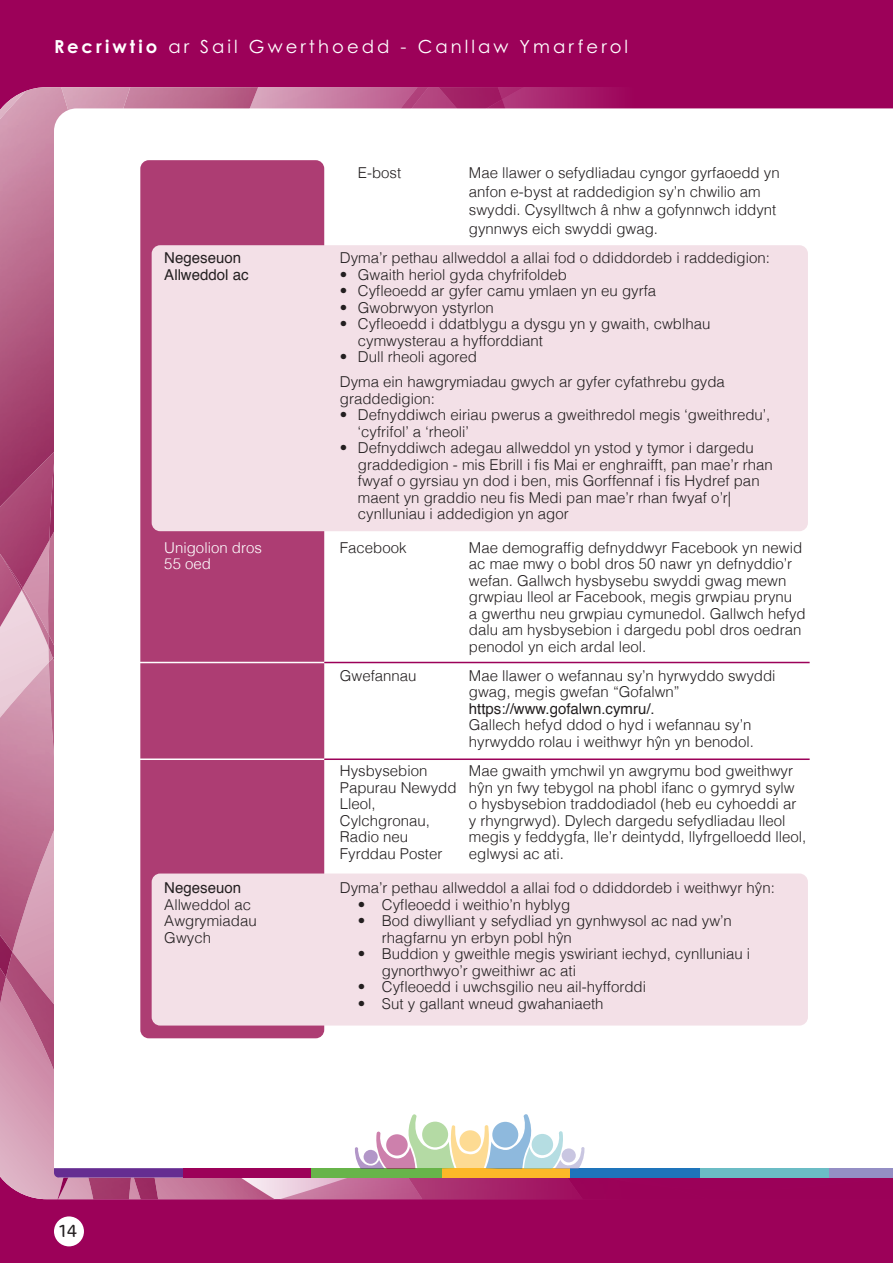
<style>
.page{position:relative;width:893px;height:1263px;background:#9c0159}
.page>*{position:absolute;margin:0;border:0;box-sizing:border-box;transform-origin:0 0}
.t1{font:18px "Century Gothic Pro";letter-spacing:.17em;color:#fff}
.t2{font:300 18px "Cocon Pro";color:#231f20}
.t3{font:300 15px/16.5px "Helvetica";color:#231f20}
.t4{font:15px "Helvetica";color:#231f20}
.t5{font:300 15px "Helvetica";color:#fff}
.s1{font-weight:700}
</style>
<div class="page">
<img style="left:325px;top:87px;width:103px;height:21px">
<img style="left:502px;top:87px;width:22px;height:12px">
<img style="left:0;top:520px;width:49px;height:20px">
<img style="left:0;top:536px;width:22px;height:4px">
<img style="left:95px;top:87px;width:163px;height:21px">
<img style="left:0;top:87px;width:95px;height:433px">
<img style="left:502px;top:99px;width:29px;height:9px">
<img style="left:438px;top:87px;width:64px;height:21px">
<img style="left:668px;top:1177px;width:225px;height:1px">
<div style="left:54px;top:108px;width:839px;height:1060px;background:#fff"></div>
<div style="left:54px;top:1216px;width:30px;height:30px;background:#fff;border-radius:50%"></div>
<div style="left:570px;top:1168px;width:130px;height:9px;background:#1e74bb"></div>
<div style="left:700px;top:1168px;width:129px;height:9px;background:#6bbcc5"></div>
<div style="left:829px;top:1168px;width:64px;height:9px;background:#948ec4"></div>
<svg style="left:0;top:540px;width:586px;height:659px;background:#f0e2e8"></svg>
<div style="left:140px;top:160px;width:184px;height:878px;background:#ad3d73;border-radius:9px"></div>
<div style="left:152px;top:245px;width:656px;height:286px;background:#f3e0e7;border-radius:9px"></div>
<div style="left:152px;top:873px;width:656px;height:152px;background:#f3e0e7;border-radius:9px"></div>
<hr style="left:121px;top:662px;width:209px;height:1px;background:#fff">
<hr style="left:324px;top:662px;width:486px;height:1px;background:#9c0159">
<hr style="left:121px;top:758px;width:209px;height:2px;background:#fff">
<hr style="left:324px;top:758px;width:486px;height:2px;background:#9c0159">
<p class="t1" style="left:54px;top:36px;width:576px"><span class="s1">Recriwtio</span> ar Sail Gwerthoedd - Canllaw Ymarferol</p>
<p class="t3" style="left:358px;top:164px;width:45px">E-bost</p>
<p class="t3" style="left:469px;top:163px;width:312px;line-height:18.5px">Mae llawer o sefydliadau cyngor gyrfaoedd yn anfon e-byst at raddedigion sy’n chwilio am swyddi. Cysylltwch â nhw a gofynnwch iddynt gynnwys eich swyddi gwag.</p>
<p class="t4" style="left:164px;top:246px;width:78px">Negeseuon</p>
<p class="t3" style="left:340px;top:248px;width:432px">Dyma’r pethau allweddol a allai fod o ddiddordeb i raddedigion:</p>
<p class="t4" style="left:164px;top:263px;width:86px">Allweddol ac</p>
<p class="t3" style="left:340px;top:265px;width:229px">• Gwaith heriol gyda chyfrifoldeb</p>
<p class="t3" style="left:340px;top:281px;width:318px">• Cyfleoedd ar gyfer camu ymlaen yn eu gyrfa</p>
<p class="t3" style="left:340px;top:298px;width:155px">• Gwobrwyon ystyrlon</p>
<p class="t3" style="left:358px;top:314px;width:354px;text-indent:-18px">• Cyfleoedd i ddatblygu a dysgu yn y gwaith, cwblhau cymwysterau a hyfforddiant</p>
<p class="t3" style="left:340px;top:343px;width:387px;line-height:25px">• Dull rheoli agored<br>Dyma ein hawgrymiadau gwych ar gyfer cyfathrebu gyda</p>
<p class="t3" style="left:340px;top:389px;width:97px">graddedigion:</p>
<p class="t3" style="left:358px;top:405px;width:414px;text-indent:-18px">• Defnyddiwch eiriau pwerus a gweithredol megis ‘gweithredu’, ‘cyfrifol’ a ‘rheoli’</p>
<p class="t3" style="left:358px;top:438px;width:417px;text-indent:-18px">• Defnyddiwch adegau allweddol yn ystod y tymor i dargedu graddedigion - mis Ebrill i fis Mai er enghraifft, pan mae’r rhan fwyaf o gyrsiau yn dod i ben, mis Gorffennaf i fis Hydref pan maent yn graddio neu fis Medi pan mae’r rhan fwyaf o’r| cynlluniau i addedigion yn agor</p>
<p class="t5" style="left:164px;top:534px;width:99px">Unigolion dros</p>
<p class="t3" style="left:340px;top:538px;width:68px">Facebook</p>
<p class="t3" style="left:469px;top:538px;width:335px">Mae demograffig defnyddwyr Facebook yn newid</p>
<p class="t5" style="left:164px;top:551px;width:48px">55 oed</p>
<p class="t3" style="left:469px;top:554px;width:338px">ac mae mwy o bobl dros 50 nawr yn defnyddio’r wefan. Gallwch hysbysebu swyddi gwag mewn grwpiau lleol ar Facebook, megis grwpiau prynu<br>a gwerthu neu grwpiau cymunedol. Gallwch hefyd dalu am hysbysebion i dargedu pobl dros oedran penodol yn eich ardal leol.</p>
<p class="t3" style="left:340px;top:666px;width:78px">Gwefannau</p>
<p class="t3" style="left:469px;top:666px;width:308px">Mae llawer o wefannau sy’n hyrwyddo swyddi gwag, megis gwefan “Gofalwn”</p>
<p class="t4" style="left:469px;top:697px;width:187px">https://www.gofalwn.cymru/.</p>
<p class="t3" style="left:469px;top:716px;width:287px">Gallech hefyd ddod o hyd i wefannau sy’n hyrwyddo rolau i weithwyr hŷn yn benodol.</p>
<p class="t3" style="left:340px;top:761px;width:89px">Hysbysebion</p>
<p class="t3" style="left:340px;top:761px;width:456px;text-align:justify;text-indent:129px">Mae gwaith ymchwil yn awgrymu bod gweithwyr Papurau Newydd hŷn yn fwy tebygol na phobl ifanc o gymryd sylw Lleol,</p>
<p class="t3" style="left:469px;top:794px;width:329px">o hysbysebion traddodiadol (heb eu cyhoeddi ar</p>
<p class="t3" style="left:340px;top:811px;width:92px">Cylchgronau,</p>
<p class="t3" style="left:469px;top:811px;width:318px">y rhyngrwyd). Dylech dargedu sefydliadau lleol</p>
<p class="t3" style="left:340px;top:827px;width:70px">Radio neu</p>
<p class="t3" style="left:469px;top:827px;width:339px">megis y feddygfa, lle’r deintydd, llyfrgelloedd lleol,</p>
<p class="t3" style="left:340px;top:844px;width:104px">Fyrddau Poster</p>
<p class="t3" style="left:469px;top:844px;width:97px">eglwysi ac ati.</p>
<p class="t2" style="left:57px;top:1219px;width:22px">14</p>
<p class="t4" style="left:164px;top:876px;width:78px">Negeseuon</p>
<p class="t3" style="left:340px;top:878px;width:437px">Dyma’r pethau allweddol a allai fod o ddiddordeb i weithwyr hŷn:</p>
<p class="t3" style="left:164px;top:895px;width:88px">Allweddol ac</p>
<p class="t3" style="left:358px;top:895px;width:214px">• Cyfleoedd i weithio’n hyblyg</p>
<p class="t3" style="left:164px;top:911px;width:94px">Awgrymiadau</p>
<p class="t3" style="left:358px;top:911px;width:376px">• Bod diwylliant y sefydliad yn gynhwysol ac nad yw’n</p>
<p class="t3" style="left:164px;top:928px;width:48px">Gwych</p>
<p class="t3" style="left:382px;top:928px;width:192px">rhagfarnu yn erbyn pobl hŷn</p>
<p class="t3" style="left:382px;top:944px;width:370px;text-indent:-24px">• Buddion y gweithle megis yswiriant iechyd, cynlluniau i gynorthwyo’r gweithiwr ac ati</p>
<p class="t3" style="left:358px;top:977px;width:290px">• Cyfleoedd i uwchsgilio neu ail-hyfforddi</p>
<p class="t3" style="left:358px;top:994px;width:247px">• Sut y gallant wneud gwahaniaeth</p>
</div>
